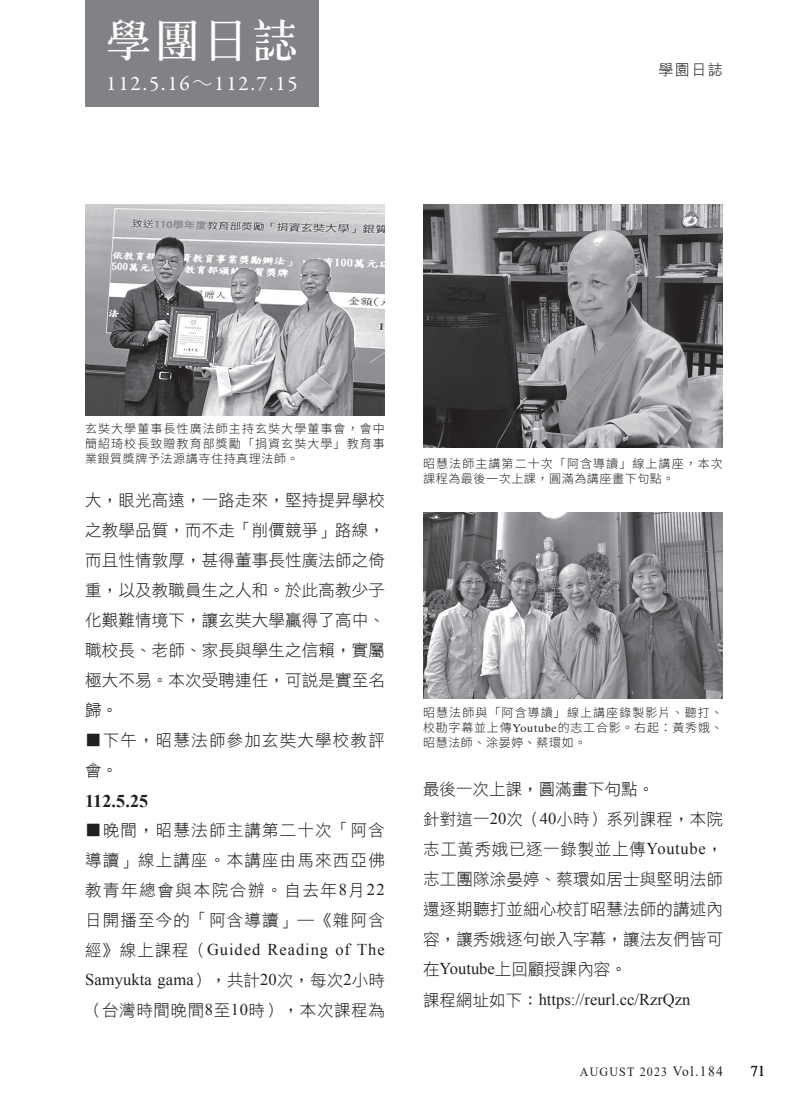
<style>
.page{position:relative;width:808px;height:1106px;background:#fff}
.page>*{position:absolute;margin:0;border:0;box-sizing:border-box;transform-origin:0 0}
.t1{font:45px "Stdsung EG Bold Big 5";color:#fff}
.t2{font:21px "Garamond Premr Pro";letter-spacing:.095em;color:#fff}
.t3{font:700 18px "Times New Roman";color:#231f20}
.t4{font:16.5px/30px "DF Hei Lt HKP BF";letter-spacing:.01em;color:#231f20;text-align:justify}
.t5{font:16.5px/30px "Times New Roman";letter-spacing:.055em;color:#231f20}
.t6{font:16.5px "Times New Roman";letter-spacing:.005em;color:#231f20}
.t7{font:16.5px/30px "DF Hei Lt HKP BF";letter-spacing:.075em;color:#231f20}
.t8{font:16.5px "DF Hei Lt HKP BF";letter-spacing:.035em;color:#231f20}
.t9{font:15px "DF Hei Lt HK BF";color:#231f20}
.t10{font:15px "Times New Roman";color:#231f20}
.t11{font:12.6px "Times New Roman";letter-spacing:.1em;color:#231f20;scale:.95 1}
.t12{font:300 12px/15px "Noto Sans CJ Ktc";letter-spacing:.09em;color:#231f20;text-align:justify}
.t13{font:300 12px/15px "Noto Sans CJ Ktc";letter-spacing:.07em;color:#231f20}
.s1{font-family:"DF Hei Lt HK BF"}
.s2{font-family:"Times New Roman"}
.s3{font-family:"DF Hei Lt HKP BF"}
.s4{font-family:"Times";font-weight:400}
.s5{font-size:14.1px}
</style>
<div class="page">
<img style="left:85px;top:204px;width:300px;height:211px">
<img style="left:423px;top:204px;width:300px;height:243px">
<img style="left:423px;top:512px;width:300px;height:186px">
<div style="left:85px;top:0;width:234px;height:106px;background:#808285"></div>
<h1 class="t1" style="left:106px;top:17px;width:193px">學團日誌</h1>
<p class="t2" style="left:106px;top:70px;width:193px">112.5.16<span class="s1">～</span>112.7.15</p>
<p class="t9" style="left:658px;top:62px;width:66px">學園日誌</p>
<p class="t12" style="left:85px;top:422px;width:301px">玄奘大學董事長性廣法師主持玄奘大學董事會，會中簡紹琦校長致贈教育部獎勵「捐資玄奘大學」教育事業銀質獎牌予法源講寺住持真理法師。</p>
<p class="t4" style="left:85px;top:485px;width:301px">大，眼光高遠，一路走來，堅持提昇學校之教學品質，而不走「削價競爭」路線，而且性情敦厚，甚得董事長性廣法師之倚重，以及教職員生之人和。於此高教少子化艱難情境下，讓玄奘大學贏得了高中、職校長、老師、家長與學生之信賴，實屬極大不易。本次受聘連任，可說是實至名歸。</p>
<p class="t7" style="left:85px;top:725px;width:301px">■下午，昭慧法師參加玄奘大學校教評會。</p>
<p class="t3" style="left:85px;top:787px;width:65px">112.5.25</p>
<p class="t4" style="left:85px;top:815px;width:301px">■晚間，昭慧法師主講第二十次「阿含導讀」線上講座。本講座由馬來西亞佛教青年總會與本院合辦。自去年<span class="s2">8</span>月<span class="s2">22</span>日開播至今的「阿含導讀」―《雜阿含</p>
<p class="t5" style="left:85px;top:934px;width:301px"><span class="s3">經》線上課程（</span>Guided Reading of The<br>Samyukta gama<span class="s3">），共計</span>20<span class="s3">次，每次</span>2<span class="s3">小時</span></p>
<p class="t8" style="left:85px;top:1001px;width:301px">（台灣時間晚間<span class="s2">8</span>至<span class="s2">10</span>時），本次課程為</p>
<p class="t13" style="left:423px;top:457px;width:301px">昭慧法師主講第二十次「阿含導讀」線上講座，本次課程為最後一次上課，圓滿為講座畫下句點。</p>
<p class="t12" style="left:423px;top:705px;width:301px">昭慧法師與「阿含導讀」線上講座錄製影片、聽打、校勘字幕並上傳<span class="s4">Youtube</span>的志工合影。右起：黃秀娥、昭慧法師、涂晏婷、蔡環如。</p>
<p class="t4" style="left:423px;top:774px;width:301px;text-align:left">最後一次上課，圓滿畫下句點。<br>針對這一<span class="s2">20</span>次（<span class="s2">40</span>小時）系列課程，本院志工黃秀娥已逐一錄製並上傳<span class="s2">Youtube</span>，志工團隊涂晏婷、蔡環如居士與堅明法師還逐期聽打並細心校訂昭慧法師的講述內容，讓秀娥逐句嵌入字幕，讓法友們皆可在<span class="s2">Youtube</span>上回顧授課內容。</p>
<p class="t6" style="left:423px;top:988px;width:269px"><span class="s3">課程網址如下：</span>https://reurl.cc/RzrQzn</p>
<p class="t11" style="left:580px;top:1063px;width:152px">AUGUST 2023 <span class="s5">Vol.184</span></p>
<p class="t10" style="left:750px;top:1060px;width:16px">71</p>
</div>
